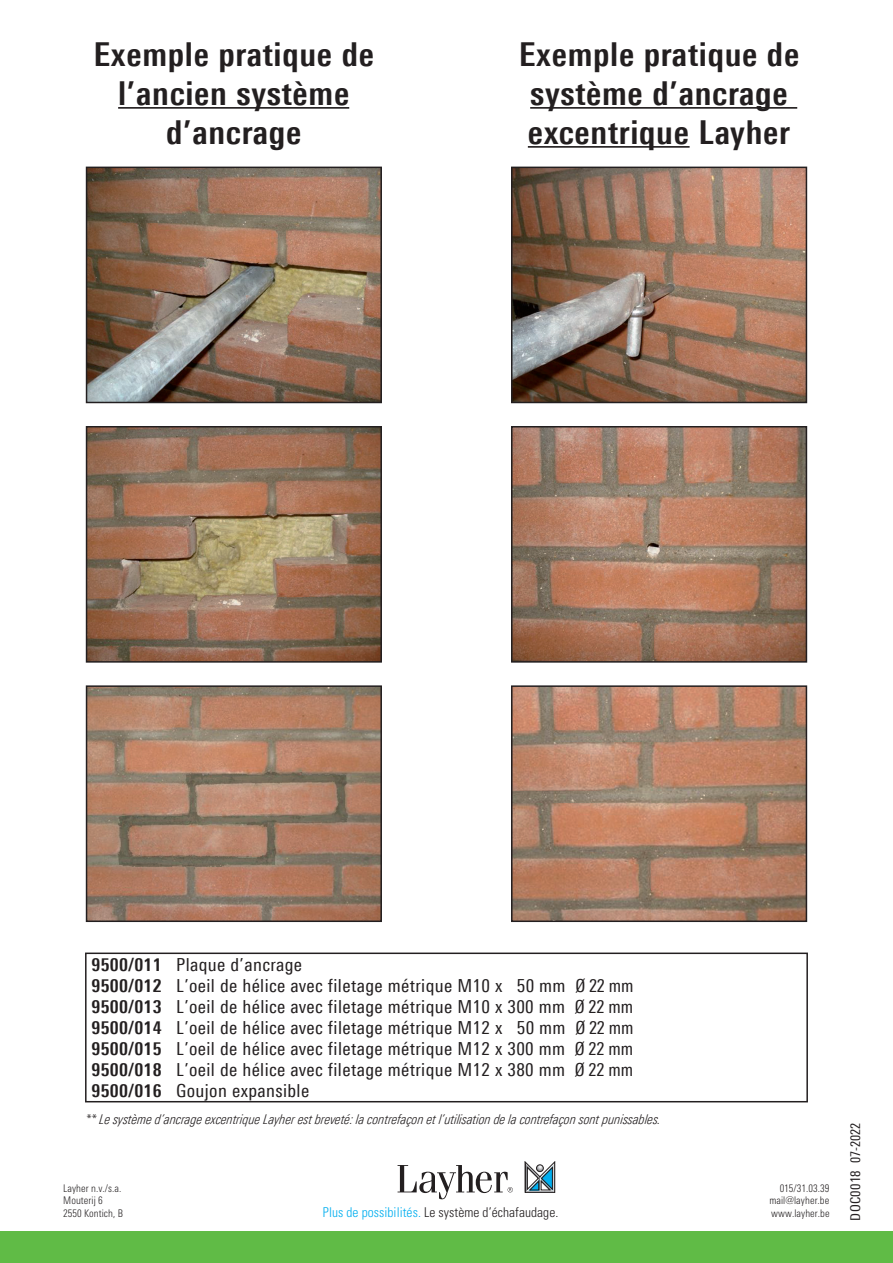
<style>
.page{position:relative;width:893px;height:1263px;background:#fff}
.page>*{position:absolute;margin:0;border:0;box-sizing:border-box;transform-origin:0 0}
.t1{font:700 33px/39px "Linotype Univers 620 Cn";letter-spacing:.02em;color:#231f20;text-align:center;scale:1.05 1}
.t2{font:18px/21px "Linotype Univers 420 Cn";letter-spacing:.02em;color:#231f20;scale:1.05 1}
.t3{font:13.5px "Linotype Univers 321 Cn Lt It";color:#231f20}
.t4{font:300 condensed 13.5px "Univers";letter-spacing:.005em;color:#231f20}
.t5{font:13.5px "Linotype Univers 420 Cn";letter-spacing:.02em;color:#231f20;scale:1.05 1}
.t6{font:300 condensed 10.5px/12.6px "LT Univers";letter-spacing:.005em;color:#231f20}
.s1{font-family:"Linotype Univers 620 Cn";font-weight:700}
.s2{color:#00aeef}
</style>
<div class="page">
<hr style="left:118px;top:107px;width:231px;height:2px;background:#231f20">
<hr style="left:530px;top:107px;width:267px;height:2px;background:#231f20">
<hr style="left:528px;top:146px;width:162px;height:2px;background:#231f20">
<svg style="left:398px;top:1165px;width:115px;height:34px"></svg>
<svg style="left:525px;top:1162px;width:30px;height:30px"></svg>
<div style="left:0;top:1231px;width:893px;height:32px;background:#60bb46"></div>
<img style="left:89px;top:170px;width:290px;height:230px">
<div style="left:86px;top:167px;width:296px;height:236px;border:2px solid #231f20"></div>
<img style="left:514px;top:170px;width:290px;height:230px">
<div style="left:511px;top:167px;width:296px;height:236px;border:2px solid #231f20"></div>
<img style="left:89px;top:429px;width:290px;height:231px">
<div style="left:86px;top:426px;width:296px;height:237px;border:2px solid #231f20"></div>
<img style="left:514px;top:429px;width:290px;height:231px">
<div style="left:511px;top:426px;width:296px;height:237px;border:2px solid #231f20"></div>
<img style="left:89px;top:688px;width:290px;height:231px">
<div style="left:86px;top:685px;width:296px;height:237px;border:2px solid #231f20"></div>
<img style="left:514px;top:688px;width:290px;height:231px">
<div style="left:511px;top:685px;width:296px;height:237px;border:2px solid #231f20"></div>
<div style="left:85px;top:952px;width:723px;height:150px;border:2px solid #231f20"></div>
<h1 class="t1" style="left:93px;top:35px;width:269px">Exemple pratique de l’ancien système d’ancrage</h1>
<h1 class="t1" style="left:519px;top:35px;width:269px;text-align:left">Exemple pratique de système d’ancrage excentrique Layher</h1>
<p class="t2" style="left:91px;top:954px;width:518px"><span class="s1">9500/011</span> Plaque d’ancrage<br><span class="s1">9500/012</span> L’oeil de hélice avec filetage métrique M10 x 50 mm Ø 22 mm <span class="s1">9500/013</span> L’oeil de hélice avec filetage métrique M10 x 300 mm Ø 22 mm <span class="s1">9500/014</span> L’oeil de hélice avec filetage métrique M12 x 50 mm Ø 22 mm <span class="s1">9500/015</span> L’oeil de hélice avec filetage métrique M12 x 300 mm Ø 22 mm <span class="s1">9500/018</span> L’oeil de hélice avec filetage métrique M12 x 380 mm Ø 22 mm <span class="s1">9500/016</span> Goujon expansible</p>
<p class="t3" style="left:86px;top:1111px;width:577px">** Le système d’ancrage excentrique Layher est breveté: la contrefaçon et l’utilisation de la contrefaçon sont punissables.</p>
<p class="t6" style="left:63px;top:1181px;width:61px">Layher n.v./s.a.<br>Mouterij 6<br>2550 Kontich, B</p>
<p class="t6" style="left:769px;top:1181px;width:62px;text-align:right">015/31.03.39 mail@layher.be</p>
<p class="t4" style="left:323px;top:1204px;width:237px"><span class="s2">Plus de possibilités.</span> Le système d’échafaudage.</p>
<p class="t6" style="left:771px;top:1207px;width:60px">www.layher.be</p>
<p class="t5" style="left:848px;top:1220px;width:95px;rotate:-90deg">DOC0018 07-2022</p>
</div>
